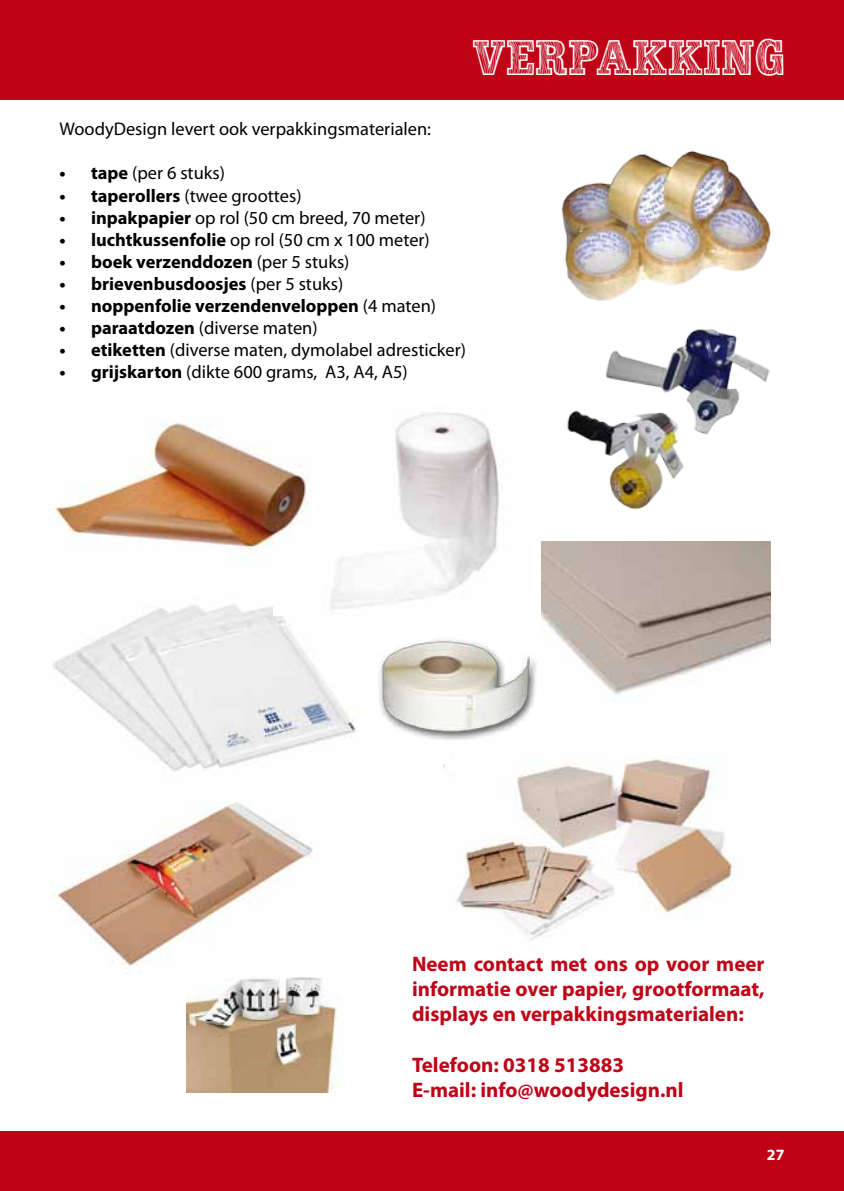
<style>
.page{position:relative;width:844px;height:1191px;background:#fff}
.page>*{position:absolute;margin:0;border:0;box-sizing:border-box;transform-origin:0 0}
.t1{font:45.5px "Wood Look";color:#fff}
.t2{font:700 21px/25.2px "Myriad Pro";color:#c00418;text-align:justify}
.t3{font:18.38px "Myriad Pro";color:#000}
.t4{font:700 18.38px "Myriad Pro";color:#000}
.t5{font:700 15.75px "Myriad Pro";color:#fff}
.s1{font-weight:700}
.s2{font-weight:400}
</style>
<div class="page">
<img style="left:53px;top:604px;width:303px;height:168px">
<div style="left:0;top:1131px;width:843px;height:60px;background:#c00418"></div>
<div style="left:0;top:0;width:843px;height:99px;background:#c00418"></div>
<img style="left:273px;top:412px;width:226px;height:204px">
<img style="left:48px;top:412px;width:264px;height:171px">
<img style="left:567px;top:329px;width:203px;height:180px">
<img style="left:561px;top:150px;width:210px;height:151px">
<img style="left:443px;top:757px;width:292px;height:184px">
<img style="left:379px;top:640px;width:158px;height:100px">
<img style="left:541px;top:541px;width:229px;height:154px">
<img style="left:50px;top:802px;width:263px;height:164px">
<img style="left:186px;top:977px;width:154px;height:116px">
<h1 class="t1" style="left:472px;top:33px;width:160px">VERPAKK</h1>
<h1 class="t1" style="left:703px;top:33px;width:83px">ING</h1>
<p class="t3" style="left:60px;top:118px;width:373px">WoodyDesign levert ook verpakkingsmaterialen:</p>
<p class="t3" style="left:60px;top:162px;width:167px"><span class="s1">• tape</span> (per 6 stuks)</p>
<p class="t3" style="left:60px;top:184px;width:243px"><span class="s1">• taperollers</span> (twee groottes)</p>
<p class="t3" style="left:60px;top:206px;width:367px"><span class="s1">• inpakpapier</span> op rol (50 cm breed, 70 meter)</p>
<p class="t3" style="left:60px;top:228px;width:371px"><span class="s1">• luchtkussenfolie</span> op rol (50 cm x 100 meter)</p>
<p class="t4" style="left:60px;top:249px;width:291px">• boek verzenddozen <span class="s2">(per 5 stuks)</span></p>
<p class="t4" style="left:60px;top:271px;width:285px">• brievenbusdoosjes <span class="s2">(per 5 stuks)</span></p>
<p class="t4" style="left:60px;top:294px;width:378px">• noppenfolie verzendenveloppen <span class="s2">(4 maten)</span></p>
<p class="t3" style="left:60px;top:316px;width:259px"><span class="s1">• paraatdozen</span> (diverse maten)</p>
<p class="t3" style="left:60px;top:338px;width:408px"><span class="s1">• etiketten</span> (diverse maten, dymolabel adresticker)</p>
<p class="t3" style="left:60px;top:360px;width:349px"><span class="s1">• grijskarton</span> (dikte 600 grams, A3, A4, A5)</p>
<p class="t2" style="left:412px;top:950px;width:354px">Neem contact met ons op voor meer informatie over papier, grootformaat, displays en verpakkingsmaterialen:</p>
<p class="t2" style="left:412px;top:1051px;width:273px">Telefoon: 0318 513883<br>E-mail: info@woodydesign.nl</p>
<p class="t5" style="left:766px;top:1144px;width:19px">27</p>
</div>
